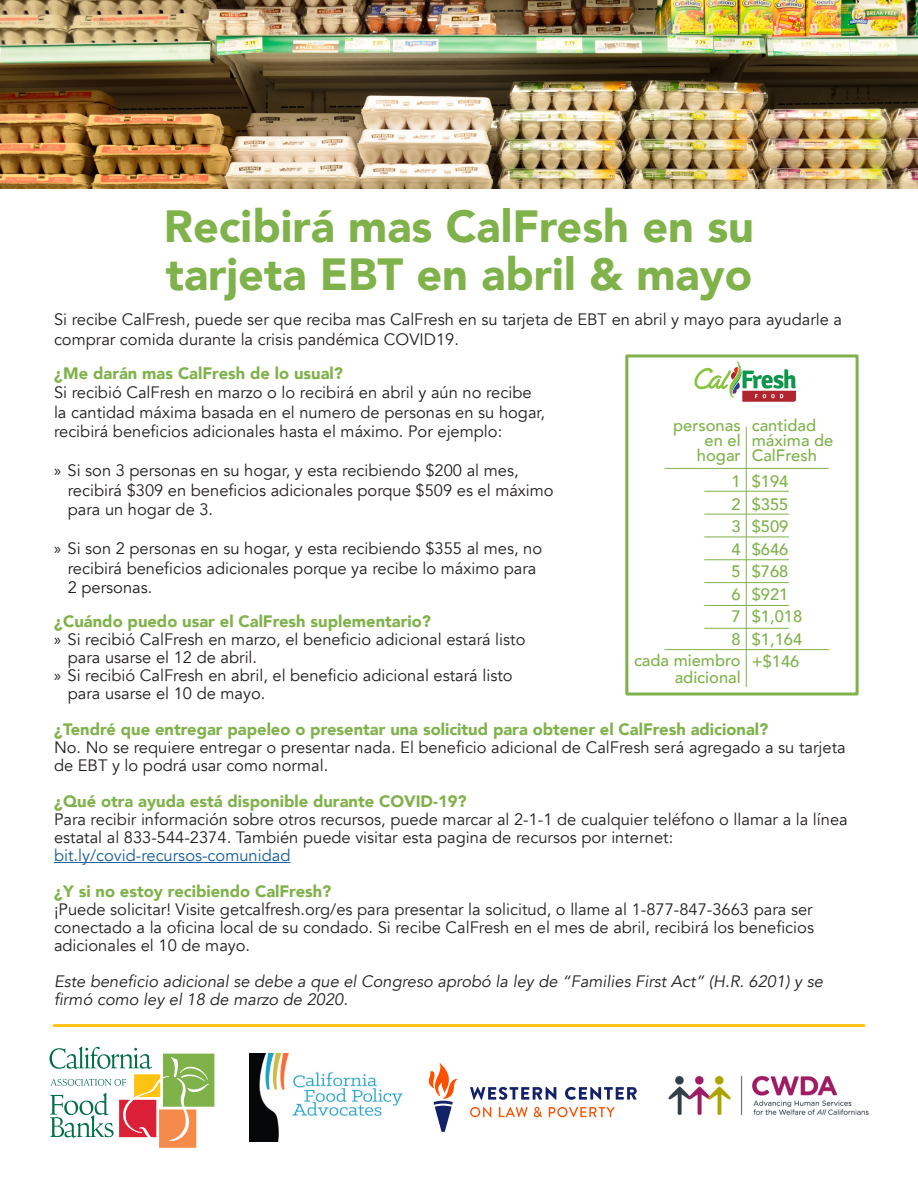
<style>
.page{position:relative;width:918px;height:1188px;background:#fff}
.page>*{position:absolute;margin:0;border:0;box-sizing:border-box;transform-origin:0 0}
.t1{font:900 45px/48px "Avenir";color:#7fb24a}
.t2{font:16.5px/18px "Avenir";color:#231f20}
.t3{font:900 16.5px "Avenir";color:#7fb24a}
.t4{font:italic 16.5px/18px "Avenir";color:#231f20}
.t5{font:500 16.5px/15px "Avenir";color:#7fb24a;text-align:right}
.t6{font:16.5px "Avenir";color:#175d9e}
.s1{font-family:"Myriad Pro"}
.s2{font-weight:900;color:#7fb24a}
</style>
<div class="page">
<svg style="left:50px;top:1047px;width:164px;height:101px"></svg>
<img style="left:249px;top:1053px;width:154px;height:88px">
<svg style="left:470px;top:1087px;width:167px;height:13px"></svg>
<svg style="left:470px;top:1107px;width:58px;height:10px"></svg>
<svg style="left:534px;top:1107px;width:81px;height:10px"></svg>
<svg style="left:429px;top:1062px;width:29px;height:70px"></svg>
<img style="left:668px;top:1075px;width:201px;height:41px">
<hr style="left:54px;top:1024px;width:810px;height:3px;background:#fec214">
<img style="left:0;top:0;width:918px;height:189px">
<hr style="left:54px;top:862px;width:236px;height:1px;background:#175d9e">
<div style="left:625px;top:354px;width:234px;height:342px;border:3px solid #7fb24a"></div>
<svg style="left:694px;top:361px;width:102px;height:41px"></svg>
<hr style="left:746px;top:427px;width:1px;height:260px;background:#7fb24a">
<hr style="left:704px;top:491px;width:85px;height:1px;background:#7fb24a">
<hr style="left:704px;top:514px;width:85px;height:1px;background:#7fb24a">
<hr style="left:704px;top:537px;width:85px;height:1px;background:#7fb24a">
<hr style="left:704px;top:560px;width:85px;height:1px;background:#7fb24a">
<hr style="left:704px;top:582px;width:85px;height:1px;background:#7fb24a">
<hr style="left:704px;top:605px;width:85px;height:1px;background:#7fb24a">
<hr style="left:704px;top:628px;width:85px;height:1px;background:#7fb24a">
<hr style="left:665px;top:649px;width:164px;height:1px;background:#7fb24a">
<hr style="left:665px;top:468px;width:164px;height:1px;background:#7fb24a">
<p class="t1" style="left:164px;top:201px;width:592px">Recibirá mas CalFresh en su tarjeta EBT en abril &amp; mayo</p>
<p class="t2" style="left:54px;top:310px;width:790px;line-height:19.5px">Si recibe CalFresh, puede ser que reciba mas CalFresh en su tarjeta de EBT en abril y mayo para ayudarle a comprar comida durante la crisis pandémica COVID19.</p>
<p class="t3" style="left:54px;top:359px;width:291px">¿Me darán mas CalFresh de lo usual?</p>
<p class="t2" style="left:54px;top:383px;width:493px;line-height:19.5px">Si recibió CalFresh en marzo o lo recibirá en abril y aún no recibe la cantidad máxima basada en el numero de personas en su hogar, recibirá beneficios adicionales hasta el máximo. Por ejemplo:</p>
<p class="t2" style="left:68px;top:461px;width:487px;line-height:19.5px;text-indent:-14px"><span class="s1">»</span> Si son 3 personas en su hogar, y esta recibiendo $200 al mes, recibirá $309 en beneficios adicionales porque $509 es el máximo para un hogar de 3.</p>
<p class="t2" style="left:68px;top:539px;width:476px;line-height:19.5px;text-indent:-14px"><span class="s1">»</span> Si son 2 personas en su hogar, y esta recibiendo $355 al mes, no recibirá beneficios adicionales porque ya recibe lo máximo para<br>2 personas.</p>
<p class="t5" style="left:752px;top:417px;width:83px;text-align:left">cantidad máxima de<br>CalFresh</p>
<p class="t5" style="left:673px;top:417px;width:69px">personas en el hogar</p>
<p class="t5" style="left:752px;top:473px;width:38px">$194</p>
<p class="t5" style="left:752px;top:495px;width:38px">$355</p>
<p class="t5" style="left:752px;top:518px;width:38px">$509</p>
<p class="t5" style="left:752px;top:540px;width:38px">$646</p>
<p class="t5" style="left:752px;top:563px;width:38px">$768</p>
<p class="t5" style="left:752px;top:585px;width:38px">$921</p>
<p class="t5" style="left:752px;top:608px;width:52px">$1,018</p>
<p class="t5" style="left:752px;top:630px;width:52px">$1,164</p>
<p class="t5" style="left:752px;top:653px;width:49px">+$146</p>
<p class="t5" style="left:732px;top:473px;width:11px">1</p>
<p class="t5" style="left:732px;top:495px;width:11px">2</p>
<p class="t5" style="left:732px;top:518px;width:11px">3</p>
<p class="t5" style="left:732px;top:540px;width:11px">4</p>
<p class="t5" style="left:732px;top:563px;width:11px">5</p>
<p class="t5" style="left:732px;top:585px;width:11px">6</p>
<p class="t5" style="left:732px;top:608px;width:11px">7</p>
<p class="t5" style="left:732px;top:630px;width:11px">8</p>
<p class="t3" style="left:54px;top:607px;width:379px">¿Cuándo puedo usar el CalFresh suplementario?</p>
<p class="t2" style="left:68px;top:631px;width:459px;text-indent:-14px"><span class="s1">»</span> Si recibió CalFresh en marzo, el beneficio adicional estará listo para usarse el 12 de abril.</p>
<p class="t2" style="left:68px;top:667px;width:446px;text-indent:-14px"><span class="s1">»</span> Si recibió CalFresh en abril, el beneficio adicional estará listo para usarse el 10 de mayo.</p>
<p class="t3" style="left:54px;top:715px;width:716px">¿Tendré que entregar papeleo o presentar una solicitud para obtener el CalFresh adicional?</p>
<p class="t2" style="left:54px;top:739px;width:793px">No. No se requiere entregar o presentar nada. El beneficio adicional de CalFresh será agregado a su tarjeta de EBT y lo podrá usar como normal.</p>
<p class="t2" style="left:54px;top:793px;width:795px"><span class="s2">¿Qué otra ayuda está disponible durante COVID-19?<br></span>Para recibir información sobre otros recursos, puede marcar al 2-1-1 de cualquier teléfono o llamar a la línea estatal al 833-544-2374. También puede visitar esta pagina de recursos por internet:</p>
<p class="t6" style="left:54px;top:846px;width:238px">bit.ly/covid-recursos-comunidad</p>
<p class="t3" style="left:54px;top:877px;width:279px">¿Y si no estoy recibiendo CalFresh?</p>
<p class="t2" style="left:54px;top:901px;width:762px;text-align:justify">¡Puede solicitar! Visite getcalfresh.org/es para presentar la solicitud, o llame al 1-877-847-3663 para ser conectado a la oficina local de su condado. Si recibe CalFresh en el mes de abril, recibirá los beneficios adicionales el 10 de mayo.</p>
<p class="t4" style="left:54px;top:973px;width:770px">Este beneficio adicional se debe a que el Congreso aprobó la ley de “Families First Act” (H.R. 6201) y se firmó como ley el 18 de marzo de 2020.</p>
<p class="t5" style="left:634px;top:651px;width:108px;line-height:16.5px">cada miembro adicional</p>
</div>
